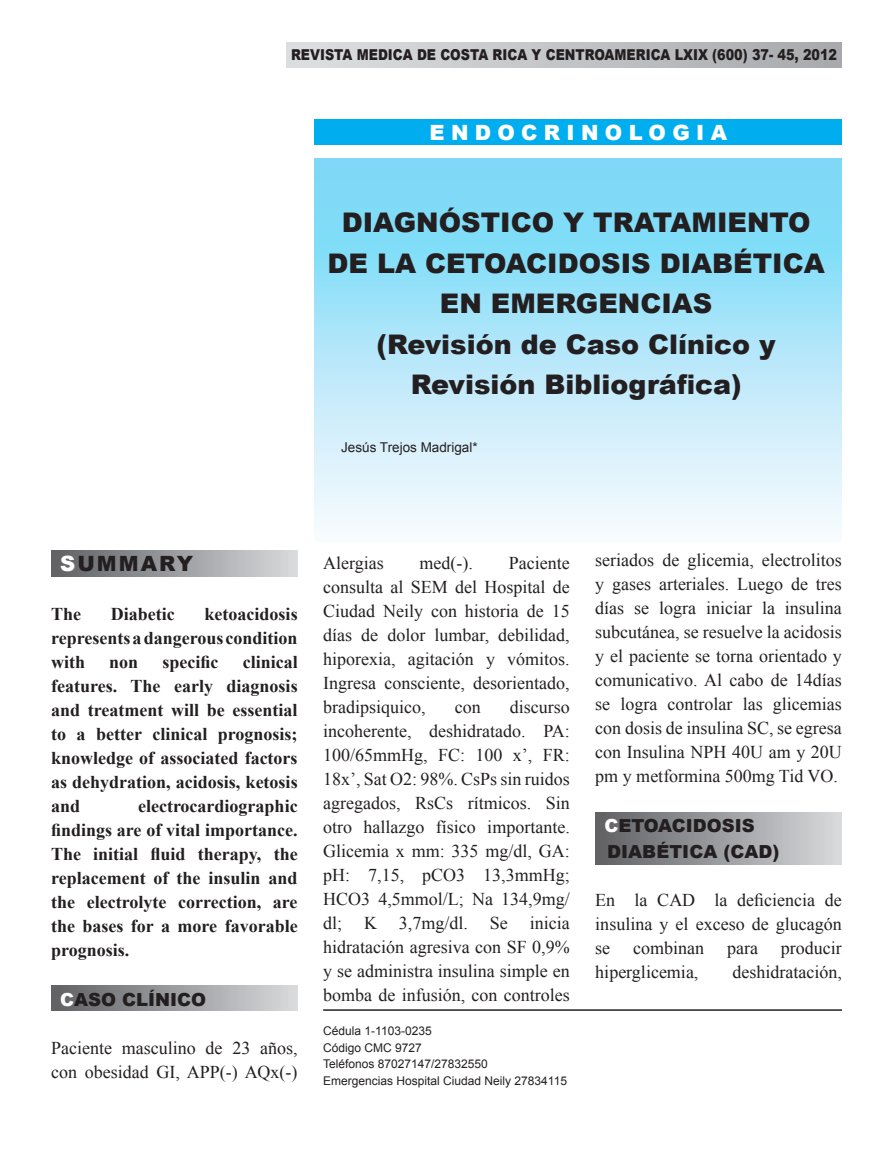
<style>
.page{position:relative;width:893px;height:1149px;background:#fff}
.page>*{position:absolute;margin:0;border:0;box-sizing:border-box;transform-origin:0 0}
.t1{font:900 27px/40.5px "Arial";color:#231f20;text-align:center}
.t2{font:900 21px "Arial";letter-spacing:.3em;color:#fff}
.t3{font:900 21px "Arial";letter-spacing:.1em;color:#231f20}
.t4{font:18px/24px "Times New Roman";color:#231f20;text-align:justify}
.t5{font:700 18px/24px "Times New Roman";color:#231f20;text-align:justify}
.t6{font:900 18px/25.8px "Arial";color:#231f20}
.t7{font:900 15px "Arial";color:#231f20;scale:.85 1}
.t8{font:13.5px "Arial";color:#231f20}
.t9{font:12px/16.5px "Arial";color:#231f20}
.s1{color:#fff}
</style>
<div class="page">
<svg style="left:315px;top:159px;width:527px;height:370px;background:#b0e7f9"></svg>
<div style="left:51px;top:984px;width:247px;height:26px;background:linear-gradient(to right,#5e6063,#d9dadd)"></div>
<div style="left:595px;top:812px;width:247px;height:52px;background:linear-gradient(to right,#5e6063,#d9dadd)"></div>
<div style="left:51px;top:550px;width:247px;height:26px;background:linear-gradient(to right,#5e6063,#d9dadd)"></div>
<div style="left:286px;top:42px;width:556px;height:26px;background:linear-gradient(to right,#dedfe1,#a8a9ad)"></div>
<div style="left:315px;top:119px;width:527px;height:26px;background:#00aeef"></div>
<hr style="left:323px;top:1008px;width:519px;height:2px;background:#231f20">
<p class="t7" style="left:291px;top:44px;width:644px">REVISTA MEDICA DE COSTA RICA Y CENTROAMERICA LXIX (600) 37- 45, 2012</p>
<p class="t2" style="left:430px;top:117px;width:299px">ENDOCRINOLOGIA</p>
<h1 class="t1" style="left:328px;top:201px;width:499px">DIAGNÓSTICO Y TRATAMIENTO<br>DE LA CETOACIDOSIS DIABÉTICA<br>EN EMERGENCIAS<br>(Revisión de Caso Clínico y<br>Revisión Bibliográfica)</h1>
<p class="t8" style="left:341px;top:438px;width:138px">Jesús Trejos Madrigal*</p>
<p class="t3" style="left:60px;top:548px;width:135px"><span class="s1">S</span>UMMARY</p>
<p class="t5" style="left:51px;top:601px;width:32px">The</p>
<p class="t5" style="left:111px;top:601px;width:65px">Diabetic</p>
<p class="t5" style="left:51px;top:601px;width:248px;text-indent:154px">ketoacidosis represents a dangerous condition with</p>
<p class="t5" style="left:51px;top:649px;width:248px;text-indent:192px">clinical features. The early diagnosis and treatment will be essential to a better clinical prognosis; knowledge of associated factors as dehydration, acidosis, ketosis and</p>
<p class="t5" style="left:109px;top:649px;width:31px">non</p>
<p class="t5" style="left:162px;top:649px;width:57px">specific</p>
<p class="t5" style="left:51px;top:792px;width:248px;text-indent:87px">electrocardiographic findings are of vital importance.<br>The initial fluid therapy, the replacement of the insulin and the electrolyte correction, are the bases for a more favorable prognosis.</p>
<p class="t6" style="left:60px;top:985px;width:147px"><span class="s1">C</span>ASO CLÍNICO</p>
<p class="t4" style="left:51px;top:1035px;width:248px">Paciente masculino de 23 años, con obesidad GI, APP(-) AQx(-)</p>
<p class="t4" style="left:323px;top:550px;width:248px;text-indent:186px">Paciente consulta al SEM del Hospital de Ciudad Neily con historia de 15 días de dolor lumbar, debilidad, hiporexia, agitación y vómitos.<br>Ingresa consciente, desorientado, bradipsiquico,</p>
<p class="t4" style="left:323px;top:550px;width:62px">Alergias</p>
<p class="t4" style="left:420px;top:550px;width:55px">med(-).</p>
<p class="t4" style="left:323px;top:694px;width:248px;text-indent:187px">discurso incoherente, deshidratado. PA:<br>100/65mmHg, FC: 100 x’, FR:<br>18x’, Sat O2: 98%. CsPs sin ruidos agregados, RsCs rítmicos. Sin otro hallazgo físico importante.<br>Glicemia x mm: 335 mg/dl, GA: pH: 7,15, pCO3 13,3mmHg; HCO3 4,5mmol/L; Na 134,9mg/ dl; K 3,7mg/dl. Se inicia hidratación agresiva con SF 0,9% y se administra insulina simple en bomba de infusión, con controles</p>
<p class="t4" style="left:455px;top:694px;width:27px">con</p>
<p class="t9" style="left:323px;top:1022px;width:245px">Cédula 1-1103-0235<br>Código CMC 9727<br>Teléfonos 87027147/27832550<br>Emergencias Hospital Ciudad Neily 27834115</p>
<p class="t4" style="left:595px;top:547px;width:248px">seriados de glicemia, electrolitos y gases arteriales. Luego de tres días se logra iniciar la insulina subcutánea, se resuelve la acidosis y el paciente se torna orientado y comunicativo. Al cabo de 14días se logra controlar las glicemias con dosis de insulina SC, se egresa con Insulina NPH 40U am y 20U pm y metformina 500mg Tid VO.</p>
<p class="t6" style="left:604px;top:811px;width:176px"><span class="s1">C</span>ETOACIDOSIS<br>DIABÉTICA (CAD)</p>
<p class="t4" style="left:595px;top:887px;width:248px">En la CAD la deficiencia de insulina y el exceso de glucagón se</p>
<p class="t4" style="left:633px;top:935px;width:72px">combinan</p>
<p class="t4" style="left:727px;top:935px;width:32px">para</p>
<p class="t4" style="left:781px;top:935px;width:62px">producir</p>
<p class="t4" style="left:595px;top:959px;width:105px">hiperglicemia,</p>
<p class="t4" style="left:732px;top:959px;width:111px">deshidratación,</p>
</div>
